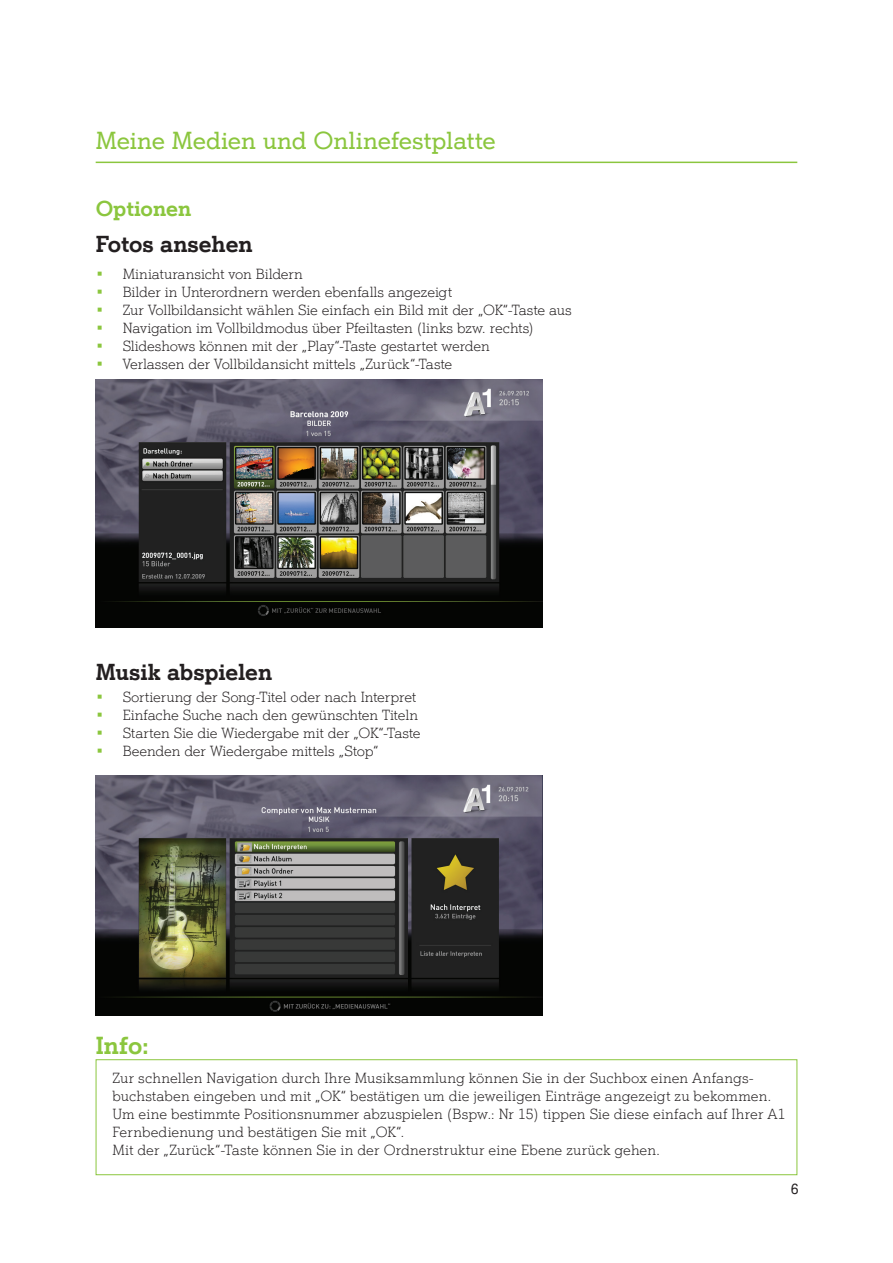
<style>
.page{position:relative;width:893px;height:1263px;background:#fff}
.page>*{position:absolute;margin:0;border:0;box-sizing:border-box;transform-origin:0 0}
.t1{font:500 24px "A1 Einfach";color:#8bc63e}
.t2{font:700 24px "A1 Einfach";color:#8bc63e}
.t3{font:700 22.5px "A1 Einfach";color:#231f20}
.t4{font:700 21px "A1 Einfach";letter-spacing:-.005em;color:#8bc63e}
.t5{font:14.25px/18px "A1 Einfach Leicht";letter-spacing:-.005em;color:#231f20}
.t6{font:500 14.25px "A1 Einfach";color:#231f20}
.s1{color:#8bc63e}
</style>
<div class="page">
<hr style="left:96px;top:162px;width:701px;height:1px;background:#8bc63e">
<div style="left:96px;top:1059px;width:701px;height:116px;background:#fff;border:1px solid #8bc63e"></div>
<img style="left:96px;top:775px;width:446px;height:240px">
<img style="left:96px;top:380px;width:446px;height:247px">
<h1 class="t1" style="left:96px;top:125px;width:402px">Meine Medien und Onlinefestplatte</h1>
<h3 class="t4" style="left:96px;top:195px;width:97px">Optionen</h3>
<h2 class="t3" style="left:96px;top:230px;width:159px">Fotos ansehen</h2>
<p class="t5" style="left:96px;top:265px;width:209px"><span class="s1">•</span> Miniaturansicht von Bildern</p>
<p class="t5" style="left:96px;top:283px;width:358px"><span class="s1">•</span> Bilder in Unterordnern werden ebenfalls angezeigt</p>
<p class="t5" style="left:96px;top:301px;width:477px"><span class="s1">•</span> Zur Vollbildansicht wählen Sie einfach ein Bild mit der „OK“-Taste aus</p>
<p class="t5" style="left:96px;top:319px;width:440px"><span class="s1">•</span> Navigation im Vollbildmodus über Pfeiltasten (links bzw. rechts)</p>
<p class="t5" style="left:96px;top:337px;width:396px"><span class="s1">•</span> Slideshows können mit der „Play“-Taste gestartet werden</p>
<p class="t5" style="left:96px;top:355px;width:358px"><span class="s1">•</span> Verlassen der Vollbildansicht mittels „Zurück“-Taste</p>
<h2 class="t3" style="left:96px;top:657px;width:178px">Musik abspielen</h2>
<p class="t5" style="left:96px;top:688px;width:322px"><span class="s1">•</span> Sortierung der Song-Titel oder nach Interpret</p>
<p class="t5" style="left:96px;top:706px;width:324px"><span class="s1">•</span> Einfache Suche nach den gewünschten Titeln</p>
<p class="t5" style="left:96px;top:724px;width:327px"><span class="s1">•</span> Starten Sie die Wiedergabe mit der „OK“-Taste</p>
<p class="t5" style="left:96px;top:742px;width:285px"><span class="s1">•</span> Beenden der Wiedergabe mittels „Stop“</p>
<h1 class="t2" style="left:96px;top:1030px;width:55px">Info:</h1>
<p class="t5" style="left:112px;top:1069px;width:675px">Zur schnellen Navigation durch Ihre Musiksammlung können Sie in der Suchbox einen Anfangs&shy;buchstaben eingeben und mit „OK“ bestätigen um die jeweiligen Einträge angezeigt zu bekommen.<br>Um eine bestimmte Positionsnummer abzuspielen (Bspw.: Nr 15) tippen Sie diese einfach auf Ihrer A1<br>Fernbedienung und bestätigen Sie mit „OK“.<br>Mit der „Zurück“-Taste können Sie in der Ordnerstruktur eine Ebene zurück gehen.</p>
<p class="t6" style="left:791px;top:1180px;width:9px">6</p>
</div>
